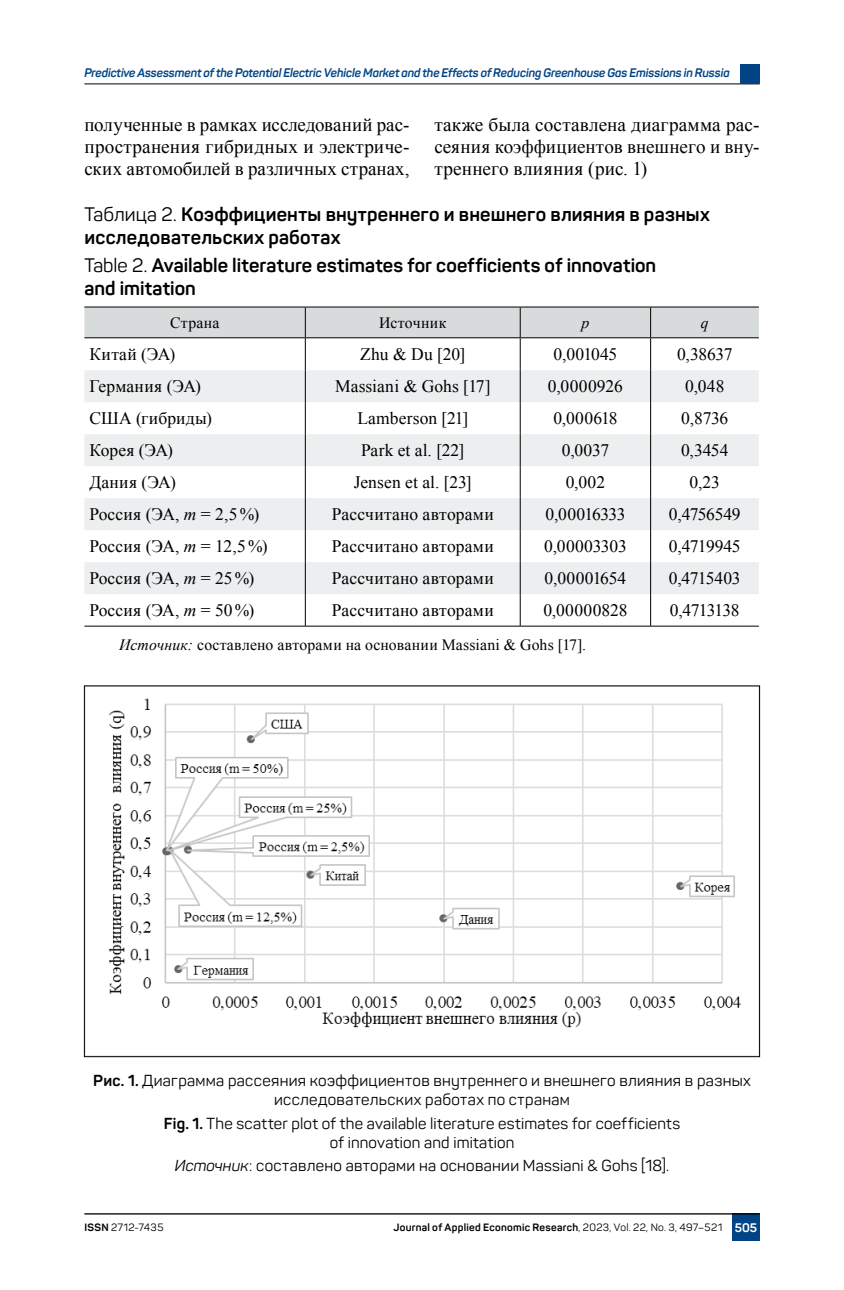
<style>
.page{position:relative;width:844px;height:1290px;background:#fff}
.page>*{position:absolute;margin:0;border:0;box-sizing:border-box;transform-origin:0 0}
.t1{font:19.25px/21.9px "Times New Roman";letter-spacing:.005em;color:#000;text-align:justify}
.t2{font:700 19.25px/22.8px "Panton";letter-spacing:.01em;color:#000}
.t3{font:17.5px "Times New Roman";letter-spacing:.005em;color:#000}
.t4{font:17.5px "Times New Roman";letter-spacing:-.035em;color:#000}
.t5{font:17.5px "Times New Roman";letter-spacing:-.02em;color:#000}
.t6{font:17.5px "Times New Roman";letter-spacing:-.025em;color:#000}
.t7{font:15.75px/18.9px "Panton";letter-spacing:.02em;color:#000;text-align:center}
.t8{font:15.75px "Times New Roman";letter-spacing:.015em;color:#000}
.t9{font:italic 15.75px "Times New Roman";color:#000}
.t10{font:italic 700 12.25px "Panton";letter-spacing:-.01em;color:#004485}
.t11{font:700 12.25px "Panton";color:#fff}
.t12{font:700 10.5px "Panton";letter-spacing:.025em;color:#000}
.t13{font:10.5px "Panton";letter-spacing:.035em;color:#000}
.s1{font-weight:400}
.s2{font-style:italic}
.s3{font-weight:700}
</style>
<div class="page">
<div style="left:732px;top:1213px;width:27px;height:28px;background:#004485"></div>
<hr style="left:84px;top:83px;width:675px;height:1px;background:#000">
<hr style="left:84px;top:1213px;width:675px;height:1px;background:#000">
<div style="left:739px;top:64px;width:20px;height:20px;background:#004485"></div>
<div style="left:84px;top:308px;width:674px;height:29px;background:#d8dbdc"></div>
<svg style="left:84px;top:370px;width:674px;height:224px;fill:#edeeef"></svg>
<hr style="left:520px;top:307px;width:1px;height:30px;background:#000">
<hr style="left:650px;top:307px;width:1px;height:30px;background:#000">
<hr style="left:520px;top:338px;width:1px;height:32px;background:#000">
<hr style="left:650px;top:338px;width:1px;height:32px;background:#000">
<hr style="left:520px;top:370px;width:1px;height:32px;background:#000">
<hr style="left:650px;top:370px;width:1px;height:32px;background:#000">
<hr style="left:520px;top:402px;width:1px;height:32px;background:#000">
<hr style="left:650px;top:402px;width:1px;height:32px;background:#000">
<hr style="left:520px;top:434px;width:1px;height:32px;background:#000">
<hr style="left:650px;top:434px;width:1px;height:32px;background:#000">
<hr style="left:520px;top:466px;width:1px;height:32px;background:#000">
<hr style="left:650px;top:466px;width:1px;height:32px;background:#000">
<hr style="left:520px;top:498px;width:1px;height:32px;background:#000">
<hr style="left:650px;top:498px;width:1px;height:32px;background:#000">
<hr style="left:520px;top:530px;width:1px;height:32px;background:#000">
<hr style="left:650px;top:530px;width:1px;height:32px;background:#000">
<hr style="left:520px;top:562px;width:1px;height:32px;background:#000">
<hr style="left:650px;top:562px;width:1px;height:32px;background:#000">
<hr style="left:520px;top:594px;width:1px;height:32px;background:#000">
<hr style="left:650px;top:594px;width:1px;height:32px;background:#000">
<hr style="left:305px;top:307px;width:1px;height:30px;background:#000">
<hr style="left:305px;top:338px;width:1px;height:32px;background:#000">
<hr style="left:305px;top:370px;width:1px;height:32px;background:#000">
<hr style="left:305px;top:402px;width:1px;height:32px;background:#000">
<hr style="left:305px;top:434px;width:1px;height:32px;background:#000">
<hr style="left:305px;top:466px;width:1px;height:32px;background:#000">
<hr style="left:305px;top:498px;width:1px;height:32px;background:#000">
<hr style="left:305px;top:530px;width:1px;height:32px;background:#000">
<hr style="left:305px;top:562px;width:1px;height:32px;background:#000">
<hr style="left:305px;top:594px;width:1px;height:32px;background:#000">
<hr style="left:84px;top:307px;width:221px;height:1px;background:#000">
<hr style="left:305px;top:307px;width:215px;height:1px;background:#000">
<hr style="left:520px;top:307px;width:130px;height:1px;background:#000">
<hr style="left:650px;top:307px;width:108px;height:1px;background:#000">
<hr style="left:84px;top:337px;width:221px;height:1px;background:#000">
<hr style="left:305px;top:337px;width:215px;height:1px;background:#000">
<hr style="left:520px;top:337px;width:130px;height:1px;background:#000">
<hr style="left:650px;top:337px;width:108px;height:1px;background:#000">
<hr style="left:84px;top:626px;width:221px;height:1px;background:#000">
<hr style="left:305px;top:626px;width:215px;height:1px;background:#000">
<hr style="left:520px;top:626px;width:130px;height:1px;background:#000">
<hr style="left:650px;top:626px;width:108px;height:1px;background:#000">
<img style="left:109px;top:698px;width:632px;height:330px">
<p class="t10" style="left:84px;top:65px;width:646px">Predictive Assessment of the Potential Electric Vehicle Market and the Effects of Reducing Greenhouse Gas Emissions in Russia</p>
<p class="t1" style="left:84px;top:113px;width:326px">полученные в рамках исследований рас‑ пространения гибридных и электриче‑ ских автомобилей в различных странах,</p>
<p class="t1" style="left:434px;top:113px;width:326px">также была составлена диаграмма рас‑ сеяния коэффициентов внешнего и вну‑ треннего влияния (рис. 1)</p>
<p class="t2" style="left:84px;top:203px;width:626px"><span class="s1">Таблица 2.</span> Коэффициенты внутреннего и внешнего влияния в разных исследовательских работах</p>
<p class="t2" style="left:84px;top:254px;width:573px"><span class="s1">Table 2.</span> Available literature estimates for coefficients of innovation and imitation</p>
<p class="t8" style="left:170px;top:312px;width:51px">Страна</p>
<p class="t8" style="left:379px;top:312px;width:69px">Источник</p>
<p class="t9" style="left:581px;top:312px;width:9px">p</p>
<p class="t9" style="left:700px;top:312px;width:9px">q</p>
<p class="t3" style="left:89px;top:343px;width:88px">Китай (ЭА)</p>
<p class="t3" style="left:360px;top:343px;width:107px">Zhu &amp; Du [20]</p>
<p class="t3" style="left:553px;top:343px;width:65px">0,001045</p>
<p class="t3" style="left:676px;top:343px;width:57px">0,38637</p>
<p class="t3" style="left:89px;top:375px;width:113px">Германия (ЭА)</p>
<p class="t3" style="left:335px;top:375px;width:157px">Massiani &amp; Gohs [17]</p>
<p class="t3" style="left:547px;top:375px;width:77px">0,0000926</p>
<p class="t3" style="left:685px;top:375px;width:41px">0,048</p>
<p class="t3" style="left:89px;top:407px;width:124px">США (гибриды)</p>
<p class="t3" style="left:357px;top:407px;width:112px">Lamberson [21]</p>
<p class="t3" style="left:553px;top:407px;width:66px">0,000618</p>
<p class="t3" style="left:681px;top:407px;width:49px">0,8736</p>
<p class="t3" style="left:89px;top:439px;width:85px">Корея (ЭА)</p>
<p class="t3" style="left:361px;top:439px;width:105px">Park et al. [22]</p>
<p class="t3" style="left:561px;top:439px;width:49px">0,0037</p>
<p class="t3" style="left:680px;top:439px;width:49px">0,3454</p>
<p class="t3" style="left:89px;top:470px;width:88px">Дания (ЭА)</p>
<p class="t3" style="left:353px;top:470px;width:119px">Jensen et al. [23]</p>
<p class="t3" style="left:565px;top:470px;width:41px">0,002</p>
<p class="t3" style="left:689px;top:470px;width:32px">0,23</p>
<p class="t3" style="left:89px;top:502px;width:171px">Россия (ЭА, <span class="s2">m</span> = 2,5%)</p>
<p class="t3" style="left:332px;top:502px;width:163px">Рассчитано авторами</p>
<p class="t4" style="left:545px;top:502px;width:81px">0,00016333</p>
<p class="t5" style="left:668px;top:502px;width:73px">0,4756549</p>
<p class="t3" style="left:89px;top:534px;width:180px">Россия (ЭА, <span class="s2">m</span> = 12,5%)</p>
<p class="t3" style="left:332px;top:534px;width:163px">Рассчитано авторами</p>
<p class="t3" style="left:544px;top:534px;width:84px">0,00003303</p>
<p class="t4" style="left:668px;top:534px;width:73px">0,4719945</p>
<p class="t3" style="left:89px;top:566px;width:166px">Россия (ЭА, <span class="s2">m</span> = 25%)</p>
<p class="t3" style="left:332px;top:566px;width:163px">Рассчитано авторами</p>
<p class="t3" style="left:544px;top:566px;width:83px">0,00001654</p>
<p class="t6" style="left:668px;top:566px;width:73px">0,4715403</p>
<p class="t3" style="left:89px;top:598px;width:166px">Россия (ЭА, <span class="s2">m</span> = 50%)</p>
<p class="t3" style="left:332px;top:598px;width:163px">Рассчитано авторами</p>
<p class="t3" style="left:543px;top:598px;width:86px">0,00000828</p>
<p class="t4" style="left:669px;top:598px;width:71px">0,4713138</p>
<p class="t8" style="left:119px;top:634px;width:468px"><span class="s2">Источник:</span> составлено авторами на основании Massiani &amp; Gohs [17].</p>
<p class="t7" style="left:93px;top:1071px;width:659px"><span class="s3">Рис. 1.</span> Диаграмма рассеяния коэффициентов внутреннего и внешнего влияния в разных исследовательских работах по странам</p>
<p class="t7" style="left:164px;top:1113px;width:517px"><span class="s3">Fig. 1.</span> The scatter plot of the available literature estimates for coefficients of innovation and imitation</p>
<p class="t7" style="left:175px;top:1156px;width:496px"><span class="s2">Источник</span>: составлено авторами на основании Massiani &amp; Gohs [18].</p>
<p class="t13" style="left:84px;top:1221px;width:81px"><span class="s3">ISSN</span> 2712-7435</p>
<p class="t12" style="left:393px;top:1221px;width:330px">Journal of Applied Economic Research<span class="s1">, 2023, Vol. 22, No. 3, 497–521</span></p>
<p class="t11" style="left:734px;top:1220px;width:24px">505</p>
</div>
